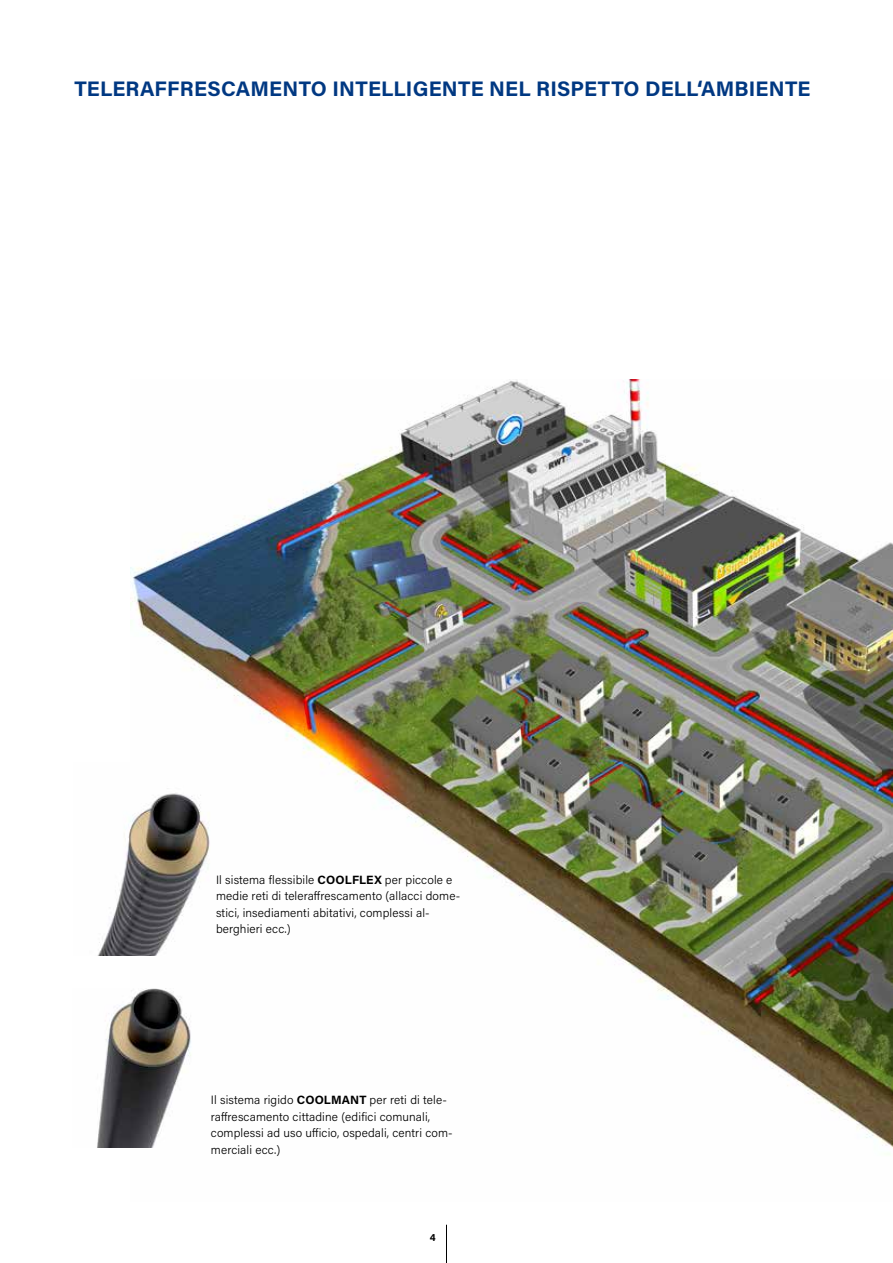
<style>
.page{position:relative;width:893px;height:1263px;background:#fff}
.page>*{position:absolute;margin:0;border:0;box-sizing:border-box;transform-origin:0 0}
.t1{font:700 21px "Acumin Pro";letter-spacing:.01em;color:#003882}
.t2{font:300 12px/16.5px "Acumin Pro";letter-spacing:.01em;color:#000}
.t3{font:700 10.5px "Acumin Pro";color:#000}
.s1{font-weight:700}
</style>
<div class="page">
<hr style="left:446px;top:1225px;width:1px;height:38px;background:#000">
<img style="left:130px;top:379px;width:763px;height:776px">
<img style="left:97px;top:989px;width:128px;height:159px">
<img style="left:98px;top:762px;width:114px;height:193px">
<h1 class="t1" style="left:74px;top:74px;width:738px">TELERAFFRESCAMENTO INTELLIGENTE NEL RISPETTO DELL‘AMBIENTE</h1>
<p class="t2" style="left:216px;top:871px;width:246px">Il sistema flessibile <span class="s1">COOLFLEX</span> per piccole e medie reti di teleraffrescamento (allacci dome&shy;stici, insediamenti abitativi, complessi al&shy;berghieri ecc.)</p>
<p class="t2" style="left:211px;top:1091px;width:243px">Il sistema rigido <span class="s1">COOLMANT</span> per reti di tele&shy;raffrescamento cittadine (edifici comunali, complessi ad uso ufficio, ospedali, centri com&shy;merciali ecc.)</p>
<p class="t3" style="left:430px;top:1229px;width:7px">4</p>
</div>
